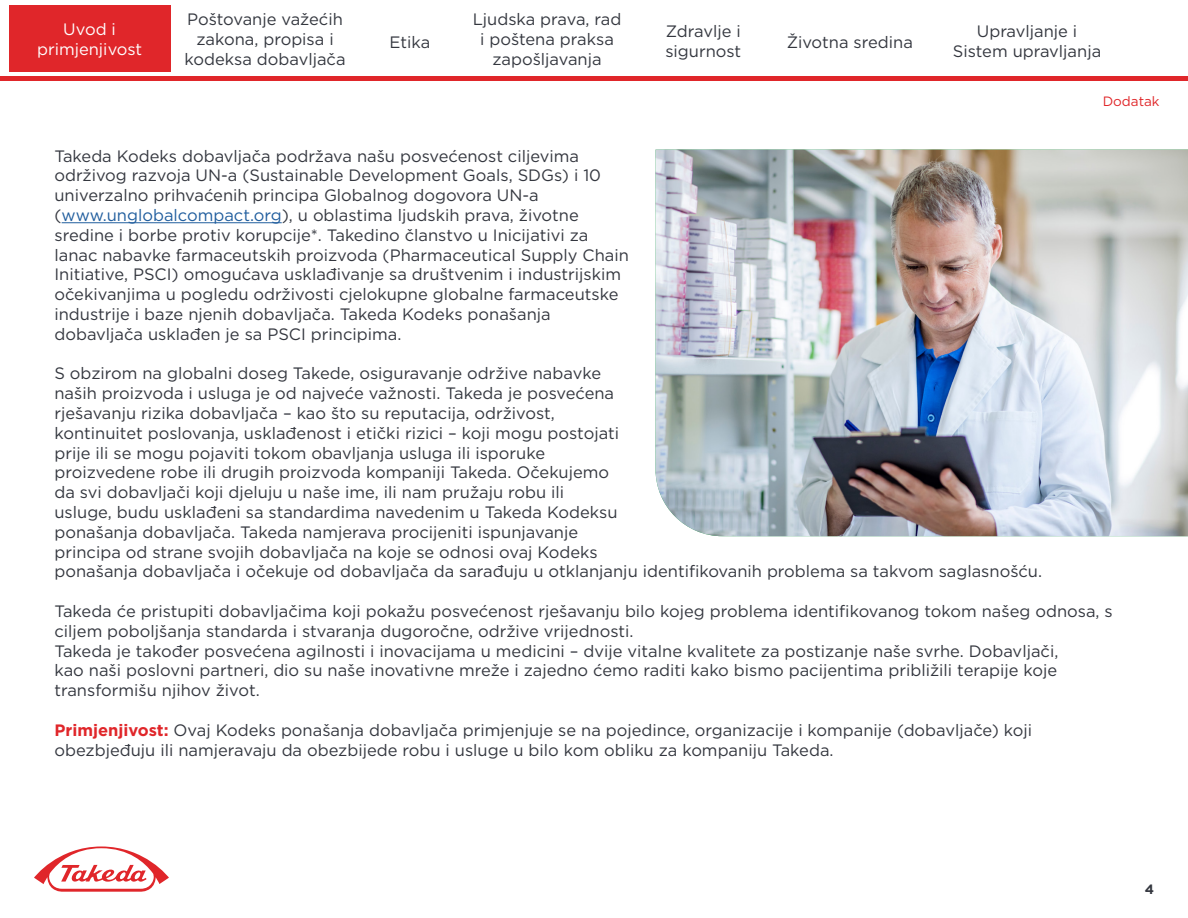
<style>
.page{position:relative;width:1188px;height:918px;background:#fff}
.page>*{position:absolute;margin:0;border:0;box-sizing:border-box;transform-origin:0 0}
.t1{font:16.5px/19.8px "Gotham";color:#34373f}
.t2{font:16.5px/19.8px "Gotham";color:#fff;text-align:center}
.t3{font:13.5px "Gotham";color:#e02629}
.t4{font:700 13.5px "Gotham";color:#34373f}
.s1{color:#215e9e}
.s2{font-weight:700;color:#e0262a}
</style>
<div class="page">
<svg style="left:34px;top:846px;width:135px;height:46px"></svg>
<hr style="left:0;top:77px;width:1188px;height:4px;background:#e0262a">
<div style="left:9px;top:5px;width:162px;height:67px;background:#e0262a"></div>
<hr style="left:62px;top:222px;width:220px;height:1px;background:#215e9e">
<img style="left:656px;top:150px;width:532px;height:386px">
<p class="t2" style="left:37px;top:19px;width:107px">Uvod i primjenjivost</p>
<p class="t1" style="left:184px;top:9px;width:163px;text-align:center">Poštovanje važećih zakona, propisa i kodeksa dobavljača</p>
<p class="t1" style="left:389px;top:31px;width:42px">Etika</p>
<p class="t1" style="left:473px;top:9px;width:150px;text-align:center">Ljudska prava, rad i poštena praksa zapošljavanja</p>
<p class="t1" style="left:665px;top:21px;width:77px">Zdravlje i sigurnost</p>
<p class="t1" style="left:787px;top:31px;width:128px">Životna sredina</p>
<p class="t1" style="left:953px;top:21px;width:150px;text-align:center">Upravljanje i<br>Sistem upravljanja</p>
<p class="t3" style="left:1103px;top:92px;width:58px">Dodatak</p>
<p class="t1" style="left:54px;top:146px;width:576px">Takeda Kodeks dobavljača podržava našu posvećenost ciljevima održivog razvoja UN-a (Sustainable Development Goals, SDGs) i 10 univerzalno prihvaćenih principa Globalnog dogovora UN-a (<span class="s1">www.unglobalcompact.org</span>), u oblastima ljudskih prava, životne sredine i borbe protiv korupcije*. Takedino članstvo u Inicijativi za lanac nabavke farmaceutskih proizvoda (Pharmaceutical Supply Chain Initiative, PSCI) omogućava usklađivanje sa društvenim i industrijskim očekivanjima u pogledu održivosti cjelokupne globalne farmaceutske industrije i baze njenih dobavljača. Takeda Kodeks ponašanja dobavljača usklađen je sa PSCI principima.</p>
<p class="t1" style="left:54px;top:363px;width:989px">S obzirom na globalni doseg Takede, osiguravanje održive nabavke<br>naših proizvoda i usluga je od najveće važnosti. Takeda je posvećena<br>rješavanju rizika dobavljača – kao što su reputacija, održivost,<br>kontinuitet poslovanja, usklađenost i etički rizici – koji mogu postojati<br>prije ili se mogu pojaviti tokom obavljanja usluga ili isporuke<br>proizvedene robe ili drugih proizvoda kompaniji Takeda. Očekujemo<br>da svi dobavljači koji djeluju u naše ime, ili nam pružaju robu ili<br>usluge, budu usklađeni sa standardima navedenim u Takeda Kodeksu<br>ponašanja dobavljača. Takeda namjerava procijeniti ispunjavanje<br>principa od strane svojih dobavljača na koje se odnosi ovaj Kodeks<br>ponašanja dobavljača i očekuje od dobavljača da sarađuju u otklanjanju identifikovanih problema sa takvom saglasnošću.</p>
<p class="t1" style="left:54px;top:601px;width:1060px">Takeda će pristupiti dobavljačima koji pokažu posvećenost rješavanju bilo kojeg problema identifikovanog tokom našeg odnosa, s ciljem poboljšanja standarda i stvaranja dugoročne, održive vrijednosti.<br>Takeda je također posvećena agilnosti i inovacijama u medicini – dvije vitalne kvalitete za postizanje naše svrhe. Dobavljači,<br>kao naši poslovni partneri, dio su naše inovativne mreže i zajedno ćemo raditi kako bismo pacijentima približili terapije koje transformišu njihov život.</p>
<p class="t1" style="left:54px;top:720px;width:979px"><span class="s2">Primjenjivost:</span> Ovaj Kodeks ponašanja dobavljača primjenjuje se na pojedince, organizacije i kompanije (dobavljače) koji obezbjeđuju ili namjeravaju da obezbijede robu i usluge u bilo kom obliku za kompaniju Takeda.</p>
<p class="t4" style="left:1145px;top:880px;width:11px">4</p>
</div>
